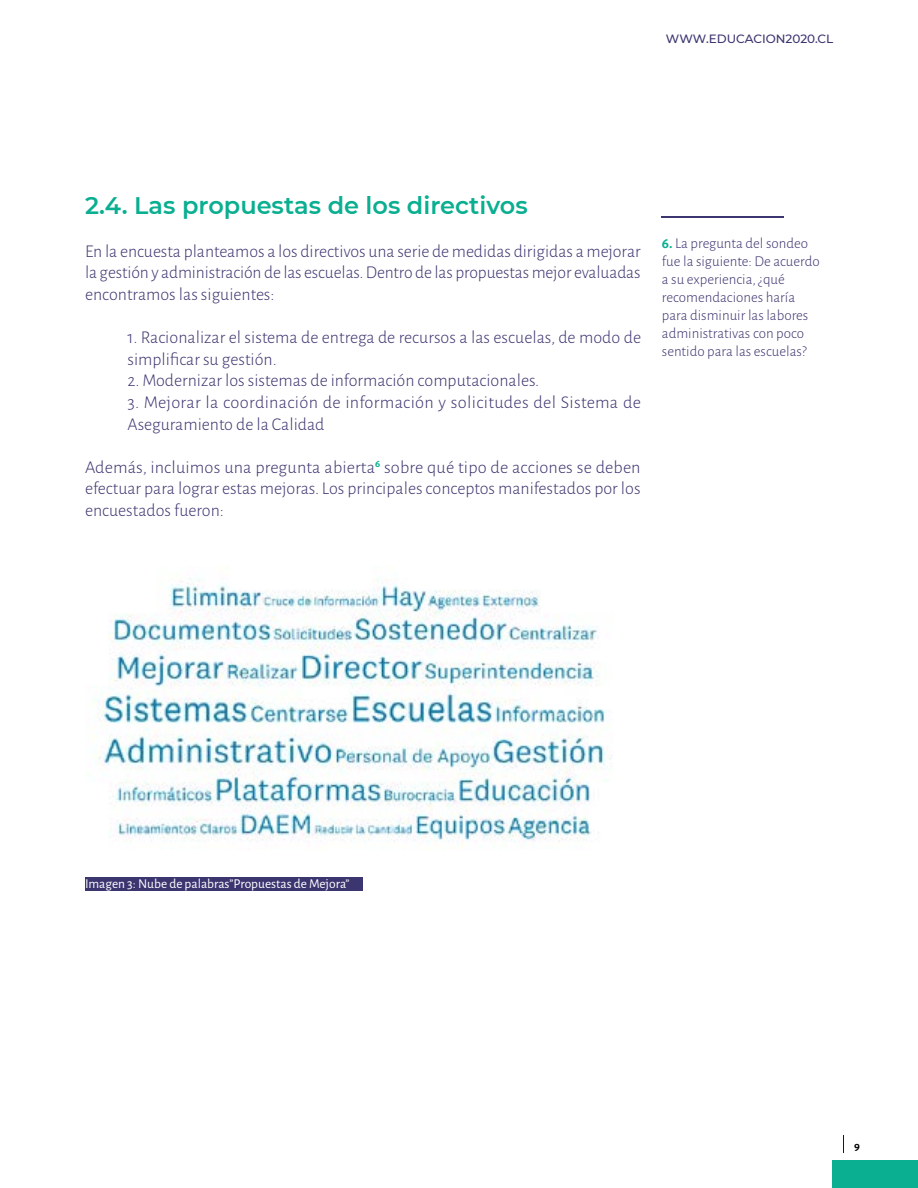
<style>
.page{position:relative;width:918px;height:1188px;background:#fff}
.page>*{position:absolute;margin:0;border:0;box-sizing:border-box;transform-origin:0 0}
.t1{font:600 24px "Montserrat";color:#0aae90}
.t2{font:300 18px/21.6px "Alegreya Sans";color:#3b3570;text-align:justify}
.t3{font:300 15px/18px "Alegreya Sans";color:#3b3570}
.t4{font:13.5px "Alegreya Sans";color:#fff}
.t5{font:500 12px "Montserrat";color:#3b3570}
.t6{font:700 12px "Alegreya Sans";color:#000}
.s1{font-weight:700;color:#0aae90}
</style>
<div class="page">
<svg style="left:843px;top:1135px;width:1px;height:18px"></svg>
<div style="left:833px;top:1160px;width:85px;height:28px;background:#0aae90"></div>
<hr style="left:662px;top:217px;width:122px;height:1px;background:#3b3570">
<div style="left:85px;top:878px;width:278px;height:13px;background:#3b3570"></div>
<img style="left:91px;top:578px;width:521px;height:270px">
<p class="t5" style="left:666px;top:30px;width:169px">WWW.EDUCACION2020.CL</p>
<h1 class="t1" style="left:85px;top:188px;width:444px">2.4. Las propuestas de los directivos</h1>
<p class="t2" style="left:85px;top:240px;width:557px">En la encuesta planteamos a los directivos una serie de medidas dirigidas a mejorar la gestión y administración de las escuelas. Dentro de las propuestas mejor evaluadas encontramos las siguientes:</p>
<p class="t2" style="left:128px;top:326px;width:515px">1. Racionalizar el sistema de entrega de recursos a las escuelas, de modo de simplificar su gestión.</p>
<p class="t2" style="left:128px;top:369px;width:413px">2. Modernizar los sistemas de información computacionales.</p>
<p class="t2" style="left:128px;top:391px;width:515px">3. Mejorar la coordinación de información y solicitudes del Sistema de<br>Aseguramiento de la Calidad</p>
<p class="t2" style="left:85px;top:456px;width:557px">Además, incluimos una pregunta abierta<sup>6</sup> sobre qué tipo de acciones se deben efectuar para lograr estas mejoras. Los principales conceptos manifestados por los encuestados fueron:</p>
<p class="t3" style="left:662px;top:234px;width:159px"><span class="s1">6.</span> La pregunta del sondeo fue la siguiente: De acuerdo a su experiencia, ¿qué recomendaciones haría para disminuir las labores administrativas con poco sentido para las escuelas?</p>
<p class="t4" style="left:85px;top:875px;width:266px">Imagen 3: Nube de palabras”Propuestas de Mejora”</p>
<p class="t6" style="left:854px;top:1137px;width:7px">9</p>
</div>
